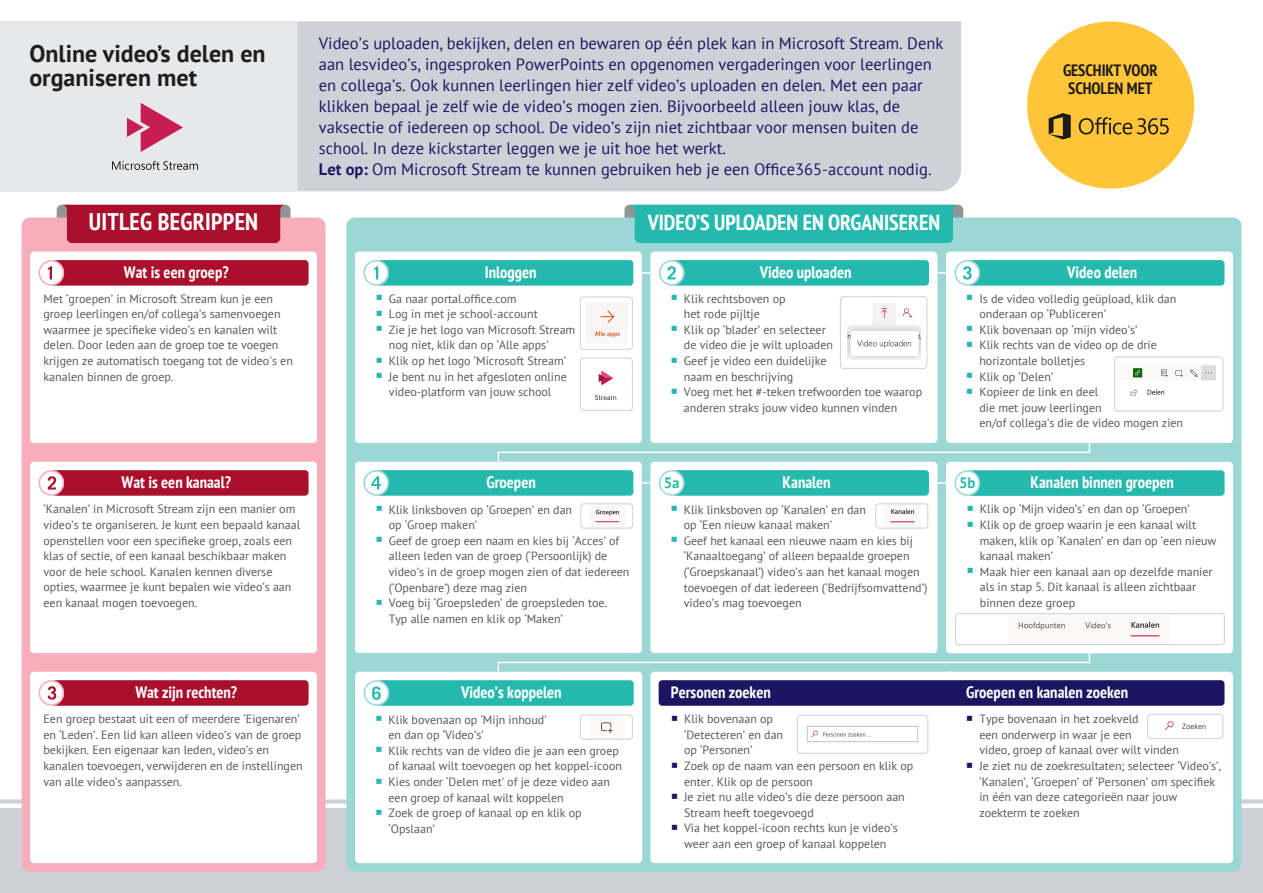
<style>
.page{position:relative;width:1263px;height:893px;background:#fff}
.page>*{position:absolute;margin:0;border:0;box-sizing:border-box;transform-origin:0 0}
.t1{font:700 24px/24px "PT Sans";color:#201d1e}
.t2{font:700 condensed 24px "PT Sans";letter-spacing:.015em;color:#fff}
.t3{font:700 condensed 21.75px "PT Sans";color:#fff}
.t4{font:16.5px/21px "PT Sans";color:#1b1661}
.t5{font:700 condensed 16.5px "PT Sans";color:#fff}
.t6{font:700 condensed 16.35px/18px "PT Sans";color:#201b1b;text-align:center}
.t7{font:700 15px "PT Sans";color:#25b9ae}
.t8{font:12px/15.6px "PT Sans";color:#57585a}
.s1{font-weight:700}
</style>
<div class="page">
<div style="left:0;top:799px;width:1263px;height:94px;background:#ced2d8"></div>
<div style="left:0;top:21px;width:298px;height:170px;background:#e6e8e9"></div>
<img style="left:112px;top:103px;width:86px;height:67px">
<div style="left:298px;top:21px;width:663px;height:170px;background:#ced2d8"></div>
<div style="left:346px;top:218px;width:895px;height:654px;background:#9bd7d5;border-radius:9px"></div>
<div style="left:624px;top:205px;width:339px;height:38px;background:#25b9ae"></div>
<div style="left:650px;top:252px;width:287px;height:191px;background:#fff;border-radius:4px"></div>
<div style="left:946px;top:462px;width:287px;height:191px;background:#fff;border-radius:4px"></div>
<svg style="left:1090px;top:470px;width:134px;height:26px"></svg>
<svg style="left:1090px;top:613px;width:135px;height:32px"></svg>
<div style="left:650px;top:672px;width:305px;height:191px;background:#fff;border-radius:4px"></div>
<div style="left:355px;top:462px;width:287px;height:191px;background:#fff;border-radius:4px"></div>
<svg style="left:498px;top:443px;width:592px;height:229px;fill:#fff"></svg>
<div style="left:946px;top:252px;width:287px;height:191px;background:#fff;border-radius:4px"></div>
<div style="left:946px;top:672px;width:287px;height:191px;background:#fff;border-radius:4px"></div>
<div style="left:355px;top:672px;width:287px;height:191px;background:#fff;border-radius:4px"></div>
<svg style="left:364px;top:680px;width:270px;height:26px"></svg>
<div style="left:355px;top:252px;width:287px;height:191px;background:#fff;border-radius:4px"></div>
<svg style="left:641px;top:482px;width:9px;height:2px"></svg>
<svg style="left:642px;top:272px;width:8px;height:2px"></svg>
<svg style="left:937px;top:482px;width:9px;height:2px"></svg>
<svg style="left:937px;top:272px;width:9px;height:2px"></svg>
<svg style="left:659px;top:470px;width:270px;height:26px"></svg>
<div style="left:659px;top:680px;width:565px;height:26px;background:#1b1661;border-radius:4px"></div>
<svg style="left:659px;top:260px;width:270px;height:26px"></svg>
<svg style="left:363px;top:470px;width:270px;height:26px"></svg>
<svg style="left:363px;top:260px;width:270px;height:26px"></svg>
<svg style="left:954px;top:260px;width:270px;height:26px"></svg>
<img style="left:1130px;top:365px;width:85px;height:31px">
<div style="left:22px;top:218px;width:304px;height:654px;background:#f7aeba;border-radius:9px"></div>
<svg style="left:57px;top:205px;width:234px;height:38px"></svg>
<div style="left:30px;top:252px;width:287px;height:191px;background:#fff;border-radius:4px"></div>
<div style="left:30px;top:462px;width:287px;height:191px;background:#fff;border-radius:4px"></div>
<div style="left:30px;top:672px;width:287px;height:191px;background:#fff;border-radius:4px"></div>
<svg style="left:39px;top:260px;width:270px;height:26px"></svg>
<svg style="left:39px;top:470px;width:270px;height:26px"></svg>
<svg style="left:39px;top:680px;width:270px;height:26px"></svg>
<div style="left:1027px;top:22px;width:167px;height:167px;background:#fec539;border-radius:50%"></div>
<svg style="left:1049px;top:113px;width:120px;height:26px"></svg>
<img style="left:589px;top:303px;width:39px;height:35px">
<img style="left:595px;top:371px;width:22px;height:30px">
<div style="left:580px;top:296px;width:53px;height:54px;border:1px solid #d5d5d4;border-radius:3px"></div>
<svg style="left:840px;top:296px;width:88px;height:73px"></svg>
<div style="left:1114px;top:356px;width:109px;height:56px;border:1px solid #d5d5d4;border-radius:3px"></div>
<div style="left:580px;top:357px;width:53px;height:54px;border:1px solid #d5d5d4;border-radius:3px"></div>
<svg style="left:579px;top:503px;width:55px;height:26px"></svg>
<svg style="left:874px;top:503px;width:55px;height:26px"></svg>
<svg style="left:796px;top:715px;width:133px;height:39px"></svg>
<svg style="left:580px;top:714px;width:53px;height:26px"></svg>
<svg style="left:1147px;top:713px;width:77px;height:26px"></svg>
<svg style="left:968px;top:506px;width:5px;height:5px"></svg>
<svg style="left:968px;top:521px;width:5px;height:5px"></svg>
<svg style="left:968px;top:568px;width:5px;height:5px"></svg>
<svg style="left:672px;top:506px;width:5px;height:5px"></svg>
<svg style="left:672px;top:537px;width:5px;height:5px"></svg>
<h1 class="t1" style="left:29px;top:44px;width:238px">Online video’s delen en organiseren met</h1>
<h1 class="t2" style="left:89px;top:212px;width:171px">UITLEG BEGRIPPEN</h1>
<h3 class="t5" style="left:124px;top:265px;width:106px">Wat is een groep?</h3>
<p class="t8" style="left:43px;top:292px;width:251px">Met ‘groepen’ in Microsoft Stream kun je een groep leerlingen en/of collega’s samenvoegen waarmee je specifieke video’s en kanalen wilt delen. Door leden aan de groep toe te voegen krijgen ze automatisch toegang tot de video's en kanalen binnen de groep.</p>
<h3 class="t5" style="left:122px;top:475px;width:111px">Wat is een kanaal?</h3>
<p class="t8" style="left:43px;top:503px;width:258px">‘Kanalen’ in Microsoft Stream zijn een manier om video’s te organiseren. Je kunt een bepaald kanaal openstellen voor een specifieke groep, zoals een klas of sectie, of een kanaal beschikbaar maken voor de hele school. Kanalen kennen diverse opties, waarmee je kunt bepalen wie video’s aan een kanaal mogen toevoegen.</p>
<p class="t4" style="left:319px;top:35px;width:626px">Video’s uploaden, bekijken, delen en bewaren op één plek kan in Microsoft Stream. Denk aan lesvideo’s, ingesproken PowerPoints en opgenomen vergaderingen voor leerlingen en collega’s. Ook kunnen leerlingen hier zelf video’s uploaden en delen. Met een paar klikken bepaal je zelf wie de video’s mogen zien. Bijvoorbeeld alleen jouw klas, de vaksectie of iedereen op school. De video’s zijn niet zichtbaar voor mensen buiten de school. In deze kickstarter leggen we je uit hoe het werkt.<br><span class="s1">Let op:</span> Om Microsoft Stream te kunnen gebruiken heb je een Office365-account nodig.</p>
<h2 class="t3" style="left:648px;top:214px;width:294px">VIDEO’S UPLOADEN EN ORGANISEREN</h2>
<h3 class="t6" style="left:1063px;top:63px;width:96px">GESCHIKT VOOR<br>SCHOLEN MET</h3>
<h3 class="t5" style="left:1067px;top:265px;width:71px">Video delen</h3>
<h3 class="t5" style="left:760px;top:265px;width:93px">Video uploaden</h3>
<h3 class="t5" style="left:485px;top:265px;width:53px">Inloggen</h3>
<p class="t8" style="left:389px;top:292px;width:188px">Ga naar portal.office.com<br>Log in met je school-account<br>Zie je het logo van Microsoft Stream nog niet, klik dan op ‘Alle apps’<br>Klik op het logo ‘Microsoft Stream’<br>Je bent nu in het afgesloten online video-platform van jouw school</p>
<p class="t8" style="left:684px;top:292px;width:240px">Klik rechtsboven op<br>het rode pijltje<br>Klik op ‘blader’ en selecteer<br>de video die je wilt uploaden<br>Geef je video een duidelijke<br>naam en beschrijving<br>Voeg met het #-teken trefwoorden toe waarop anderen straks jouw video kunnen vinden</p>
<p class="t8" style="left:979px;top:292px;width:205px">Is de video volledig geüpload, klik dan onderaan op ‘Publiceren’<br>Klik bovenaan op ‘mijn video’s’<br>Klik rechts van de video op de drie horizontale bolletjes<br>Klik op ‘Delen’<br>Kopieer de link en deel<br>die met jouw leerlingen<br>en/of collega’s die de video mogen zien</p>
<h3 class="t5" style="left:486px;top:475px;width:51px">Groepen</h3>
<p class="t8" style="left:389px;top:503px;width:242px">Klik linksboven op ‘Groepen’ en dan<br>op ‘Groep maken’<br>Geef de groep een naam en kies bij ‘Acces’ of alleen leden van de groep (‘Persoonlijk) de video’s in de groep mogen zien of dat iedereen (‘Openbare’) deze mag zien<br>Voeg bij ‘Groepsleden’ de groepsleden toe.<br>Typ alle namen en klik op ‘Maken’</p>
<h3 class="t5" style="left:1030px;top:475px;width:145px">Kanalen binnen groepen</h3>
<p class="t8" style="left:980px;top:503px;width:238px">Klik op ‘Mijn video’s’ en dan op ‘Groepen’<br>Klik op de groep waarin je een kanaal wilt maken, klik op ‘Kanalen’ en dan op ‘een nieuw kanaal maken’<br>Maak hier een kanaal aan op dezelfde manier als in stap 5. Dit kanaal is alleen zichtbaar binnen deze groep</p>
<h3 class="t5" style="left:783px;top:475px;width:50px">Kanalen</h3>
<p class="t7" style="left:664px;top:477px;width:17px">5a</p>
<p class="t7" style="left:959px;top:477px;width:18px">5b</p>
<p class="t8" style="left:684px;top:503px;width:245px">Klik linksboven op ‘Kanalen’ en dan<br>op ‘Een nieuw kanaal maken’<br>Geef het kanaal een nieuwe naam en kies bij ‘Kanaaltoegang’ of alleen bepaalde groepen (‘Groepskanaal’) video’s aan het kanaal mogen toevoegen of dat iedereen (‘Bedrijfsomvattend’) video’s mag toevoegen</p>
<h3 class="t5" style="left:135px;top:685px;width:103px">Wat zijn rechten?</h3>
<p class="t8" style="left:43px;top:712px;width:261px">Een groep bestaat uit een of meerdere ‘Eigenaren’ en ‘Leden’. Een lid kan alleen video’s van de groep bekijken. Een eigenaar kan leden, video’s en kanalen toevoegen, verwijderen en de instellingen van alle video’s aanpassen.</p>
<h3 class="t5" style="left:461px;top:685px;width:102px">Video’s koppelen</h3>
<p class="t8" style="left:389px;top:713px;width:235px">Klik bovenaan op ‘Mijn inhoud’<br>en dan op ‘Video’s’<br>Klik rechts van de video die je aan een groep of kanaal wilt toevoegen op het koppel-icoon<br>Kies onder ‘Delen met’ of je deze video aan een groep of kanaal wilt koppelen<br>Zoek de groep of kanaal op en klik op ‘Opslaan’</p>
<h3 class="t5" style="left:671px;top:685px;width:102px">Personen zoeken</h3>
<h3 class="t5" style="left:966px;top:685px;width:164px">Groepen en kanalen zoeken</h3>
<p class="t8" style="left:684px;top:712px;width:231px">Klik bovenaan op<br>‘Detecteren’ en dan<br>op ‘Personen’<br>Zoek op de naam van een persoon en klik op enter. Klik op de persoon<br>Je ziet nu alle video’s die deze persoon aan<br>Stream heeft toegevoegd<br>Via het koppel-icoon rechts kun je video’s weer aan een groep of kanaal koppelen</p>
<p class="t8" style="left:979px;top:712px;width:243px">Type bovenaan in het zoekveld<br>een onderwerp in waar je een<br>video, groep of kanaal over wilt vinden<br>Je ziet nu de zoekresultaten; selecteer ‘Video’s’, ‘Kanalen’, ‘Groepen’ of ‘Personen’ om specifiek in één van deze categorieën naar jouw zoekterm te zoeken</p>
</div>
